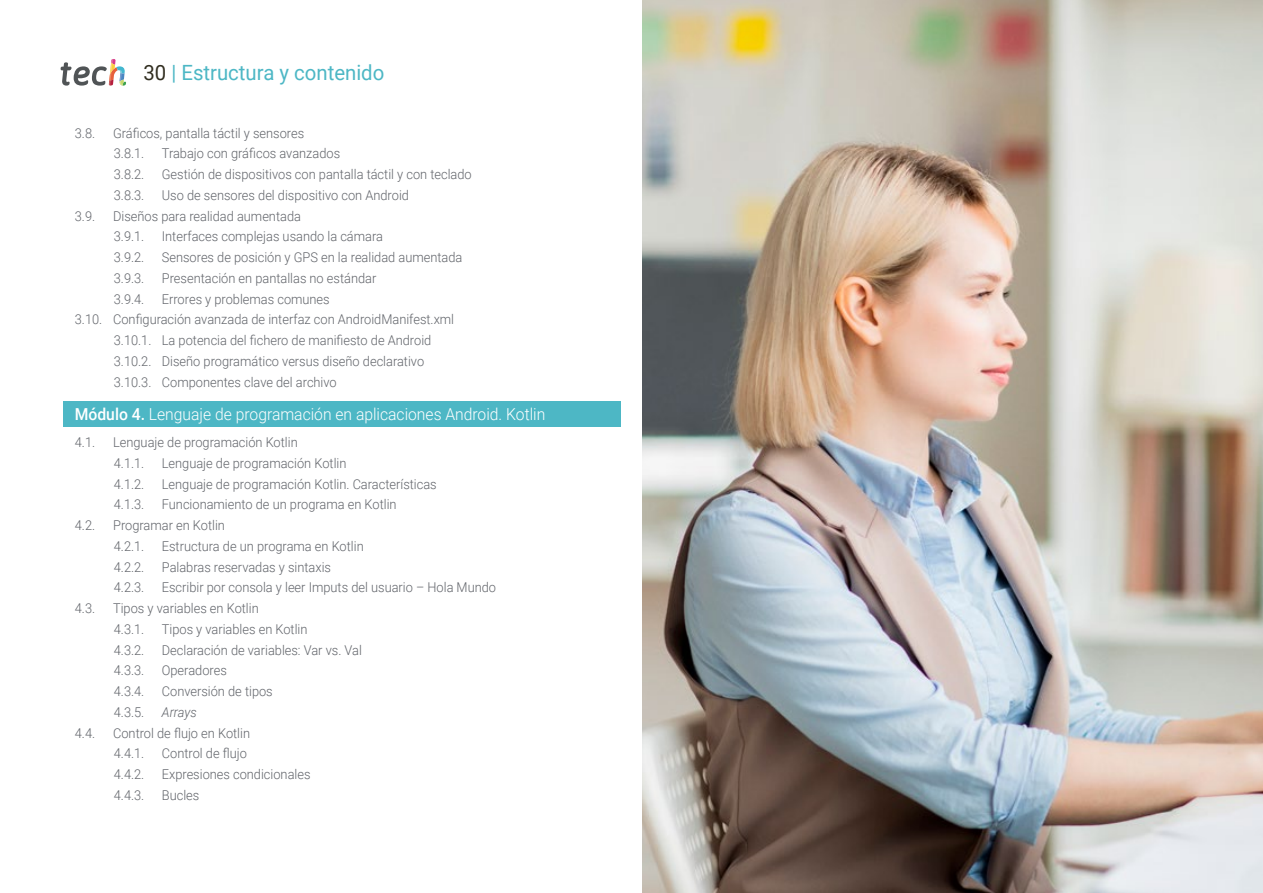
<style>
.page{position:relative;width:1263px;height:893px;background:#fff}
.page>*{position:absolute;margin:0;border:0;box-sizing:border-box;transform-origin:0 0}
.t1{font:21px "Roboto";color:#4db7c5}
.t2{font:300 16.5px "Roboto";color:#fff;scale:.95 1}
.t3{font:300 13.5px/20.7px "Roboto";color:#61646a;scale:.95 1}
.t4{font:italic 300 13.5px "Roboto";color:#61646a;scale:.95 1}
.s1{color:#312e20}
.s2{font-weight:500}
</style>
<div class="page">
<div style="left:64px;top:401px;width:557px;height:25px;background:#4db7c5"></div>
<svg style="left:61px;top:59px;width:65px;height:27px"></svg>
<img style="left:642px;top:0;width:621px;height:893px">
<h1 class="t1" style="left:144px;top:57px;width:242px"><span class="s1">30</span> | Estructura y contenido</h1>
<p class="t3" style="left:75px;top:122px;width:23px">3.8.</p>
<p class="t3" style="left:113px;top:122px;width:203px">Gráficos, pantalla táctil y sensores<br>3.8.1.</p>
<p class="t3" style="left:162px;top:143px;width:189px">Trabajo con gráficos avanzados</p>
<p class="t3" style="left:114px;top:164px;width:34px">3.8.2.</p>
<p class="t3" style="left:162px;top:164px;width:328px">Gestión de dispositivos con pantalla táctil y con teclado</p>
<p class="t3" style="left:114px;top:184px;width:34px">3.8.3.</p>
<p class="t3" style="left:162px;top:184px;width:262px">Uso de sensores del dispositivo con Android</p>
<p class="t3" style="left:75px;top:205px;width:23px">3.9.</p>
<p class="t3" style="left:113px;top:205px;width:199px">Diseños para realidad aumentada<br>3.9.1.</p>
<p class="t3" style="left:162px;top:226px;width:234px">Interfaces complejas usando la cámara</p>
<p class="t3" style="left:114px;top:247px;width:34px">3.9.2.</p>
<p class="t3" style="left:162px;top:247px;width:318px">Sensores de posición y GPS en la realidad aumentada</p>
<p class="t3" style="left:114px;top:267px;width:34px">3.9.3.</p>
<p class="t3" style="left:162px;top:267px;width:227px">Presentación en pantallas no estándar</p>
<p class="t3" style="left:114px;top:288px;width:34px">3.9.4.</p>
<p class="t3" style="left:162px;top:288px;width:178px">Errores y problemas comunes</p>
<p class="t3" style="left:75px;top:309px;width:401px">3.10. Configuración avanzada de interfaz con AndroidManifest.xml</p>
<p class="t3" style="left:114px;top:330px;width:336px">3.10.1. La potencia del fichero de manifiesto de Android</p>
<p class="t3" style="left:114px;top:350px;width:328px">3.10.2. Diseño programático versus diseño declarativo</p>
<p class="t3" style="left:114px;top:371px;width:236px">3.10.3. Componentes clave del archivo</p>
<p class="t2" style="left:75px;top:402px;width:497px"><span class="s2">Módulo 4.</span> Lenguaje de programación en aplicaciones Android. Kotlin</p>
<p class="t3" style="left:75px;top:431px;width:23px">4.1.</p>
<p class="t3" style="left:113px;top:431px;width:196px">Lenguaje de programación Kotlin<br>4.1.1.</p>
<p class="t3" style="left:162px;top:452px;width:196px">Lenguaje de programación Kotlin</p>
<p class="t3" style="left:114px;top:473px;width:34px">4.1.2.</p>
<p class="t3" style="left:162px;top:473px;width:291px">Lenguaje de programación Kotlin. Características</p>
<p class="t3" style="left:114px;top:494px;width:34px">4.1.3.</p>
<p class="t3" style="left:162px;top:494px;width:249px">Funcionamiento de un programa en Kotlin</p>
<p class="t3" style="left:75px;top:514px;width:23px">4.2.</p>
<p class="t3" style="left:113px;top:514px;width:119px">Programar en Kotlin<br>4.2.1.</p>
<p class="t3" style="left:162px;top:535px;width:214px">Estructura de un programa en Kotlin</p>
<p class="t3" style="left:114px;top:556px;width:34px">4.2.2.</p>
<p class="t3" style="left:162px;top:556px;width:180px">Palabras reservadas y sintaxis</p>
<p class="t3" style="left:114px;top:577px;width:34px">4.2.3.</p>
<p class="t3" style="left:162px;top:577px;width:353px">Escribir por consola y leer Imputs del usuario – Hola Mundo</p>
<p class="t3" style="left:75px;top:597px;width:23px">4.3.</p>
<p class="t3" style="left:113px;top:597px;width:155px">Tipos y variables en Kotlin<br>4.3.1.</p>
<p class="t3" style="left:162px;top:618px;width:155px">Tipos y variables en Kotlin</p>
<p class="t3" style="left:114px;top:639px;width:34px">4.3.2.</p>
<p class="t3" style="left:162px;top:639px;width:212px">Declaración de variables: Var vs. Val</p>
<p class="t3" style="left:114px;top:660px;width:34px">4.3.3.</p>
<p class="t3" style="left:162px;top:660px;width:70px">Operadores</p>
<p class="t3" style="left:114px;top:680px;width:34px">4.3.4.</p>
<p class="t3" style="left:162px;top:680px;width:118px">Conversión de tipos</p>
<p class="t3" style="left:114px;top:701px;width:34px">4.3.5.</p>
<p class="t4" style="left:162px;top:702px;width:38px">Arrays</p>
<p class="t3" style="left:75px;top:722px;width:23px">4.4.</p>
<p class="t3" style="left:113px;top:722px;width:146px">Control de flujo en Kotlin<br>4.4.1.</p>
<p class="t3" style="left:162px;top:743px;width:91px">Control de flujo</p>
<p class="t3" style="left:114px;top:763px;width:34px">4.4.2.</p>
<p class="t3" style="left:162px;top:763px;width:158px">Expresiones condicionales</p>
<p class="t3" style="left:114px;top:784px;width:34px">4.4.3.</p>
<p class="t3" style="left:162px;top:784px;width:41px">Bucles</p>
</div>
